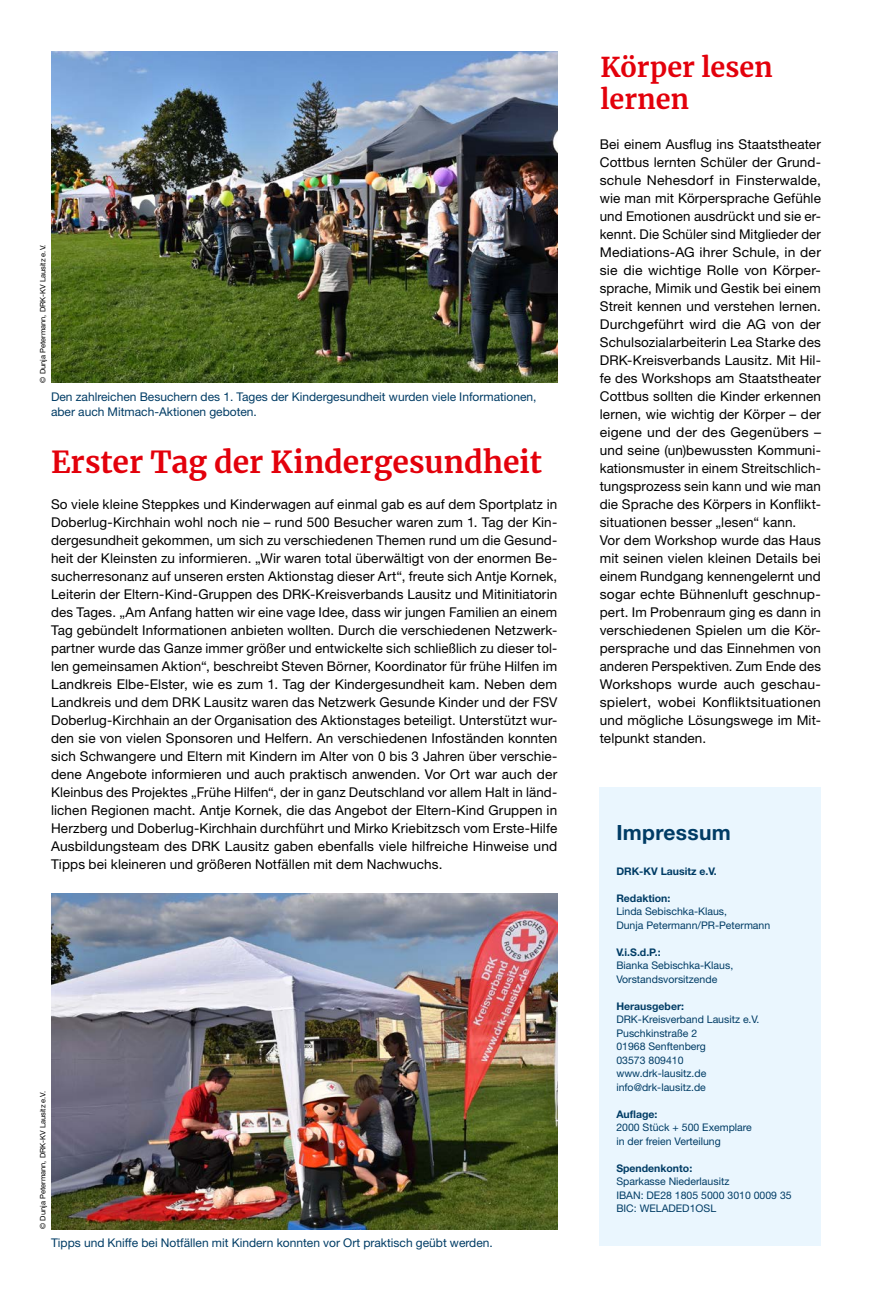
<style>
.page{position:relative;width:872px;height:1297px;background:#fff}
.page>*{position:absolute;margin:0;border:0;box-sizing:border-box;transform-origin:0 0}
.MGB_Headline_23{font:700 30px "Merriweather";color:#e3000b}
.MGB_Headline_23-2{font:700 27px/32.4px "Merriweather";color:#e3000b}
.t1{font:700 21px "Helvetica Neue LT Pro";letter-spacing:.015em;color:#003c65}
.MGB_Copy{font:13.5px/18px "Helvetica Neue LT Pro";letter-spacing:.01em;color:#000;text-align:justify}
.MGB_BU{font:12px/15px "Helvetica Neue LT Pro";color:#003c65}
.MGB_Impressum{font:10.5px/13.5px "Helvetica Neue LT Pro";color:#003c65}
.MGB_Impressum-2{font:700 10.5px "Helvetica Neue LT Pro";color:#003c65}
.MGB_Fotocredits{font:7.5px "Helvetica Neue LT Pro";color:#000}
</style>
<div class="page">
<div style="left:600px;top:787px;width:221px;height:459px;background:#eaf6fe"></div>
<img style="left:51px;top:51px;width:506px;height:332px">
<img style="left:51px;top:893px;width:506px;height:336px">
<p class="MGB_Fotocredits" style="left:38px;top:383px;width:139px;rotate:-90deg">© Dunja Petermann, DRK-KV Lausitz e.V.</p>
<p class="MGB_BU" style="left:51px;top:388px;width:487px">Den zahlreichen Besuchern des 1. Tages der Kindergesundheit wurden viele Informationen, aber auch Mitmach-Aktionen geboten.</p>
<p class="MGB_Headline_23" style="left:51px;top:441px;width:492px">Erster Tag der Kindergesundheit</p>
<p class="MGB_Copy" style="left:51px;top:494px;width:508px">So viele kleine Steppkes und Kinderwagen auf einmal gab es auf dem Sportplatz in Doberlug-Kirchhain wohl noch nie – rund 500 Besucher waren zum 1. Tag der Kin&shy;dergesundheit gekommen, um sich zu verschiedenen Themen rund um die Gesund&shy;heit der Kleinsten zu informieren. „Wir waren total überwältigt von der enormen Be&shy;sucherresonanz auf unseren ersten Aktionstag dieser Art“, freute sich Antje Kornek, Leiterin der Eltern-Kind-Gruppen des DRK-Kreisverbands Lausitz und Mitinitiatorin des Tages. „Am Anfang hatten wir eine vage Idee, dass wir jungen Familien an einem Tag gebündelt Informationen anbieten wollten. Durch die verschiedenen Netzwerk&shy;partner wurde das Ganze immer größer und entwickelte sich schließlich zu dieser tol&shy;len gemeinsamen Aktion“, beschreibt Steven Börner, Koordinator für frühe Hilfen im Landkreis Elbe-Elster, wie es zum 1. Tag der Kindergesundheit kam. Neben dem Landkreis und dem DRK Lausitz waren das Netzwerk Gesunde Kinder und der FSV Doberlug-Kirchhain an der Organisation des Aktionstages beteiligt. Unterstützt wur&shy;den sie von vielen Sponsoren und Helfern. An verschiedenen Infoständen konnten sich Schwangere und Eltern mit Kindern im Alter von 0 bis 3 Jahren über verschie&shy;dene Angebote informieren und auch praktisch anwenden. Vor Ort war auch der Kleinbus des Projektes „Frühe Hilfen“, der in ganz Deutschland vor allem Halt in länd&shy;lichen Regionen macht. Antje Kornek, die das Angebot der Eltern-Kind Gruppen in Herzberg und Doberlug-Kirchhain durchführt und Mirko Kriebitzsch vom Erste-Hilfe Ausbildungsteam des DRK Lausitz gaben ebenfalls viele hilfreiche Hinweise und Tipps bei kleineren und größeren Notfällen mit dem Nachwuchs.</p>
<p class="MGB_Fotocredits" style="left:38px;top:1229px;width:139px;rotate:-90deg">© Dunja Petermann, DRK-KV Lausitz e.V.</p>
<p class="MGB_BU" style="left:51px;top:1234px;width:443px">Tipps und Kniffe bei Notfällen mit Kindern konnten vor Ort praktisch geübt werden.</p>
<p class="MGB_Headline_23-2" style="left:600px;top:50px;width:174px">Körper lesen lernen</p>
<p class="MGB_Copy" style="left:600px;top:134px;width:223px">Bei einem Ausflug ins Staatstheater Cottbus lernten Schüler der Grund&shy;schule Nehesdorf in Finsterwalde, wie man mit Körpersprache Gefühle und Emotionen ausdrückt und sie er&shy;kennt. Die Schüler sind Mitglieder der Mediations-AG ihrer Schule, in der sie die wichtige Rolle von Körper&shy;sprache, Mimik und Gestik bei einem Streit kennen und verstehen lernen.<br>Durchgeführt wird die AG von der Schulsozialarbeiterin Lea Starke des DRK-Kreisverbands Lausitz. Mit Hil&shy;fe des Workshops am Staatstheater Cottbus sollten die Kinder erkennen lernen, wie wichtig der Körper – der eigene und der des Gegenübers – und seine (un)bewussten Kommuni&shy;kationsmuster in einem Streitschlich&shy;tungsprozess sein kann und wie man die Sprache des Körpers in Konflikt&shy;situationen besser „lesen“ kann.</p>
<p class="MGB_Copy" style="left:600px;top:530px;width:223px">Vor dem Workshop wurde das Haus mit seinen vielen kleinen Details bei einem Rundgang kennengelernt und sogar echte Bühnenluft geschnup&shy;pert. Im Probenraum ging es dann in verschiedenen Spielen um die Kör&shy;persprache und das Einnehmen von anderen Perspektiven. Zum Ende des Workshops wurde auch geschau&shy;spielert, wobei Konfliktsituationen und mögliche Lösungswege im Mit&shy;telpunkt standen.</p>
<p class="t1" style="left:616px;top:819px;width:116px">Impressum</p>
<p class="MGB_Impressum-2" style="left:616px;top:865px;width:102px">DRK-KV Lausitz e.V.</p>
<p class="MGB_Impressum-2" style="left:616px;top:892px;width:56px">Redaktion:</p>
<p class="MGB_Impressum" style="left:616px;top:905px;width:155px">Linda Sebischka-Klaus,<br>Dunja Petermann/PR-Petermann</p>
<p class="MGB_Impressum-2" style="left:616px;top:946px;width:46px">V.i.S.d.P.:</p>
<p class="MGB_Impressum" style="left:616px;top:959px;width:118px">Bianka Sebischka-Klaus,<br>Vorstandsvorsitzende</p>
<p class="MGB_Impressum-2" style="left:616px;top:1000px;width:69px">Herausgeber:</p>
<p class="MGB_Impressum" style="left:616px;top:1013px;width:145px">DRK-Kreisverband Lausitz e.V.</p>
<p class="MGB_Impressum" style="left:616px;top:1026px;width:82px">Puschkinstraße 2</p>
<p class="MGB_Impressum" style="left:616px;top:1040px;width:91px">01968 Senftenberg</p>
<p class="MGB_Impressum" style="left:616px;top:1053px;width:69px">03573 809410</p>
<p class="MGB_Impressum" style="left:616px;top:1067px;width:91px">www.drk-lausitz.de</p>
<p class="MGB_Impressum" style="left:616px;top:1080px;width:91px">info@drk-lausitz.de</p>
<p class="MGB_Impressum-2" style="left:616px;top:1108px;width:43px">Auflage:</p>
<p class="MGB_Impressum" style="left:616px;top:1121px;width:137px">2000 Stück + 500 Exemplare in der freien Verteilung</p>
<p class="MGB_Impressum-2" style="left:616px;top:1162px;width:77px">Spendenkonto:</p>
<p class="MGB_Impressum" style="left:616px;top:1175px;width:114px">Sparkasse Niederlausitz</p>
<p class="MGB_Impressum" style="left:616px;top:1188px;width:177px">IBAN: DE28 1805 5000 3010 0009 35</p>
<p class="MGB_Impressum" style="left:616px;top:1202px;width:101px">BIC: WELADED1OSL</p>
</div>
